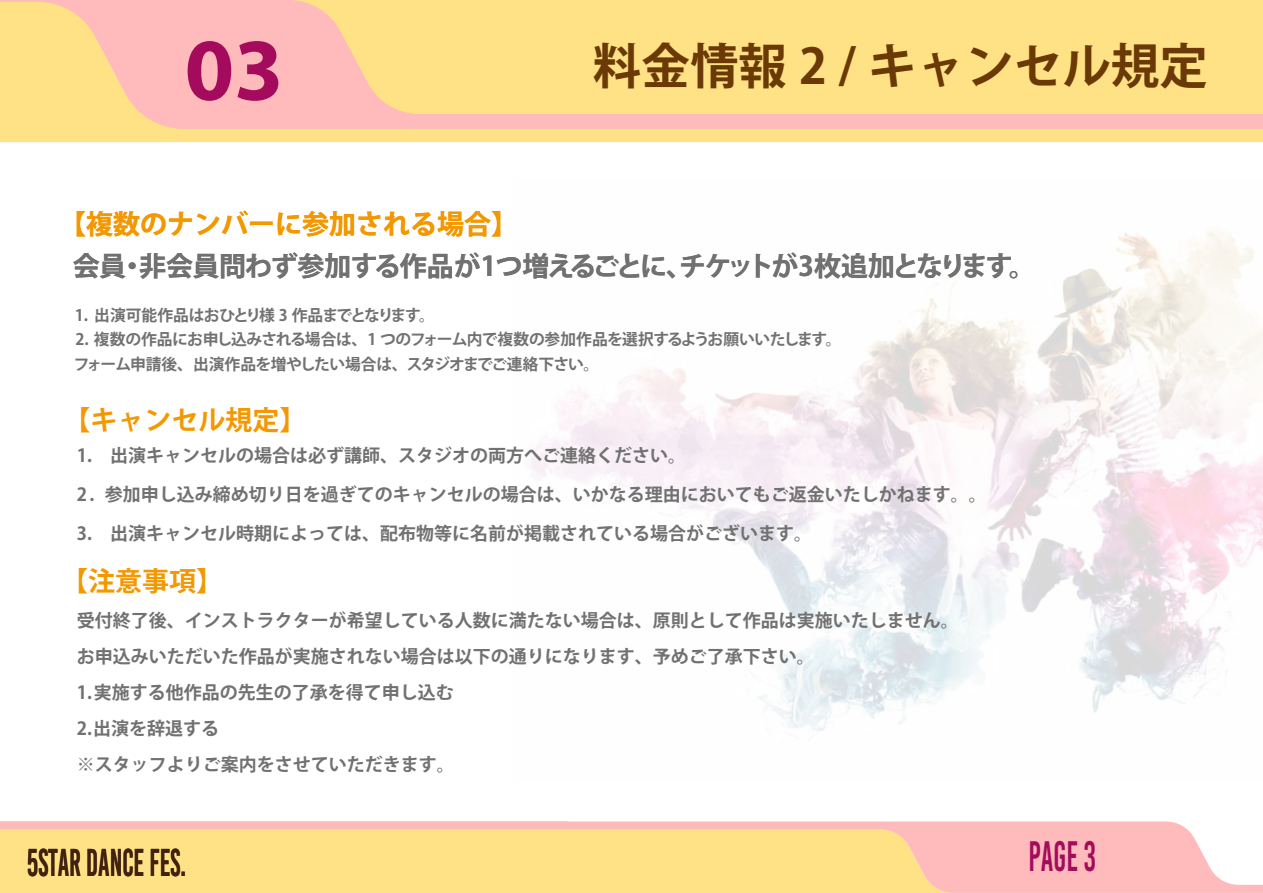
<style>
.page{position:relative;width:1263px;height:893px;background:#fff}
.page>*{position:absolute;margin:0;border:0;box-sizing:border-box;transform-origin:0 0}
.t1{font:700 48.6px "Koz Go Pr 6 N";color:#6a3906}
.t2{font:42.45px "Bebas Kai";color:#a40b5d;scale:.71 1}
.t3{font:38.7px "Bebas Kai";color:#40220f;scale:.71 1}
.t4{font:700 27px "Koz Go Pr 6 N";letter-spacing:-.04em;color:#727171}
.t5{font:700 27px "Koz Go Pr 6 N";color:#f39800}
.t6{font:700 18px/36px "Koz Go Pr 6 N";color:#727171}
.t7{font:700 15.75px/24.6px "Koz Go Pr 6 N";letter-spacing:-.04em;color:#727171}
.t8{font:700 15.75px "Koz Go Pr 6 N";letter-spacing:-.06em;color:#727171}
</style>
<div class="page">
<svg style="left:0;top:2px;width:1263px;height:140px;background:#ffd991"></svg>
<svg style="left:0;top:821px;width:1263px;height:72px;background:#ffd79c"></svg>
<img style="left:531px;top:230px;width:732px;height:501px">
<svg style="left:188px;top:41px;width:43px;height:60px;background:#c74e81"></svg>
<svg style="left:237px;top:41px;width:41px;height:60px;background:#cd5a87"></svg>
<h1 class="t1" style="left:593px;top:39px;width:617px">料金情報 2 / キャンセル規定</h1>
<h3 class="t5" style="left:59px;top:209px;width:460px">【複数のナンバーに参加される場合】</h3>
<h3 class="t4" style="left:73px;top:251px;width:965px">会員・非会員問わず参加する作品が1つ増えるごとに、チケットが3枚追加となります。</h3>
<p class="t8" style="left:75px;top:306px;width:362px">1. 出演可能作品はおひとり様 3 作品までとなります。</p>
<p class="t7" style="left:74px;top:327px;width:769px">2. 複数の作品にお申し込みされる場合は、1 つのフォーム内で複数の参加作品を選択するようお願いいたします。フォーム申請後、出演作品を増やしたい場合は、スタジオまでご連絡下さい。</p>
<h3 class="t5" style="left:64px;top:405px;width:245px">【キャンセル規定】</h3>
<p class="t6" style="left:77px;top:438px;width:611px">1.　出演キャンセルの場合は必ず講師、スタジオの両方へご連絡ください。</p>
<p class="t6" style="left:77px;top:475px;width:911px;line-height:39px">2. 参加申し込み締め切り日を過ぎてのキャンセルの場合は、いかなる理由においてもご返金いたしかねます。。<br>3.　出演キャンセル時期によっては、配布物等に名前が掲載されている場合がございます。</p>
<h3 class="t5" style="left:61px;top:566px;width:164px">【注意事項】</h3>
<p class="t6" style="left:77px;top:603px;width:884px">受付終了後、インストラクターが希望している人数に満たない場合は、原則として作品は実施いたしません。お申込みいただいた作品が実施されない場合は以下の通りになります、予めご了承下さい。　<br>1.実施する他作品の先生の了承を得て申し込む<br>2.出演を辞退する<br>※スタッフよりご案内をさせていただきます。</p>
<h3 class="t3" style="left:27px;top:842px;width:226px">5STAR DANCE FES.</h3>
<h2 class="t2" style="left:1028px;top:834px;width:97px">page 3</h2>
</div>
